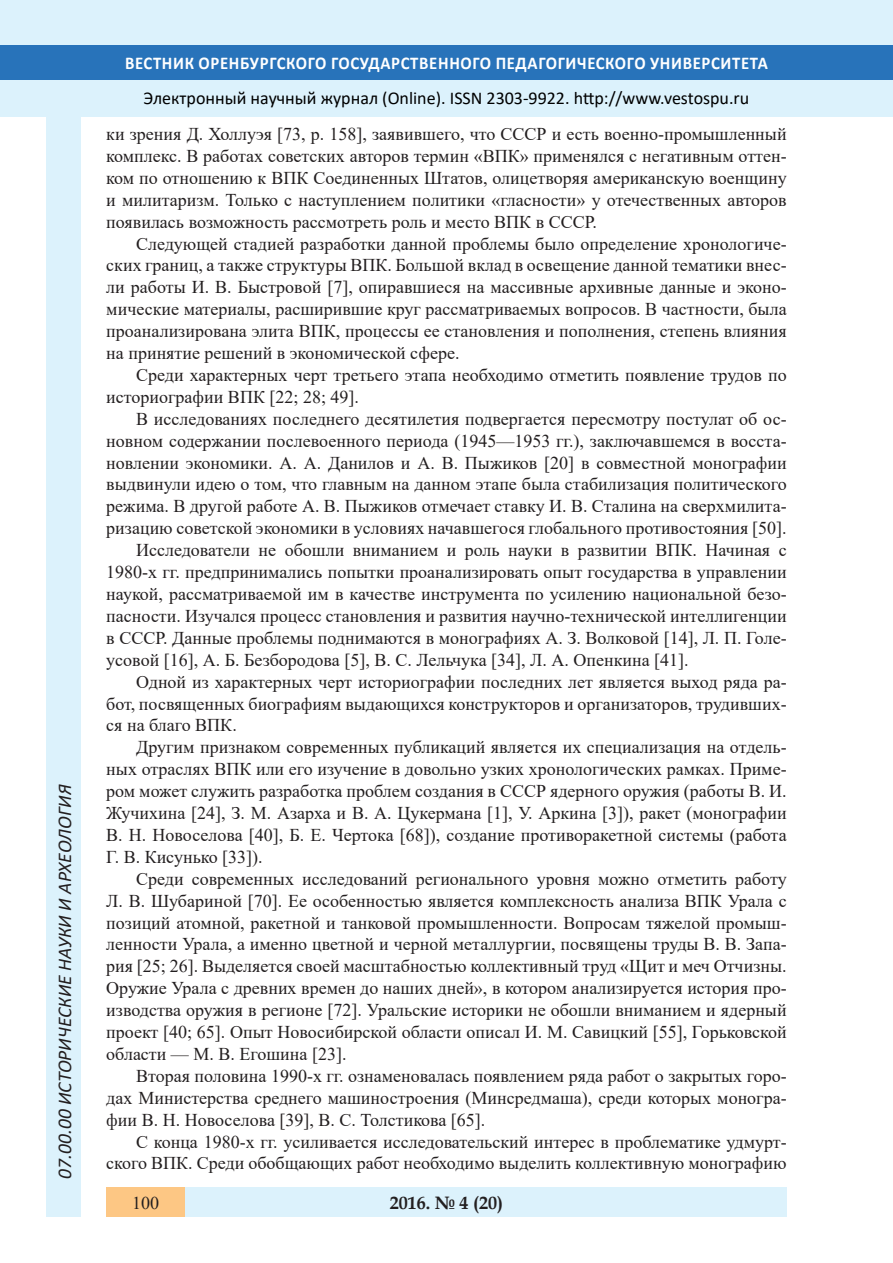
<style>
.page{position:relative;width:893px;height:1263px;background:#fff}
.page>*{position:absolute;margin:0;border:0;box-sizing:border-box;transform-origin:0 0}
.t1{font:italic 19.5px "Calibri";color:#231f20}
.Стиль2{font:18px/21.9px "Times New Roman";color:#231f20;text-align:justify}
.t2{font:18px "Calibri";color:#000}
.t3{font:700 18px "Calibri";letter-spacing:.04em;color:#fff;scale:.93 1}
.t4{font:700 18px "Book Antiqua";color:#231f20}
</style>
<div class="page">
<div style="left:0;top:0;width:893px;height:116px;background:#dcf2fc"></div>
<div style="left:0;top:45px;width:893px;height:34px;background:#2873ba"></div>
<div style="left:106px;top:1188px;width:681px;height:29px;background:#dcf2fc"></div>
<div style="left:106px;top:1188px;width:79px;height:29px;background:#fdc784"></div>
<div style="left:47px;top:116px;width:34px;height:1101px;background:#dcf2fc"></div>
<p class="t1" style="left:51px;top:1179px;width:395px;rotate:-90deg">07.00.00 ИСТОРИЧЕСКИЕ НАУКИ И АРХЕОЛОГИЯ</p>
<p class="t1" style="left:51px;top:1105px;width:206px;rotate:-90deg">БИОЛОГИЧЕСКИЕ НАУКИ</p>
<p class="t1" style="left:51px;top:1169px;width:11px;rotate:-90deg">3</p>
<p class="t3" style="left:125px;top:50px;width:693px">ВЕСТНИК ОРЕНБУРГСКОГО ГОСУДАРСТВЕННОГО ПЕДАГОГИЧЕСКОГО УНИВЕРСИТЕТА</p>
<p class="t2" style="left:144px;top:85px;width:607px">Электронный научный журнал (Online). ISSN 2303-9922. http://www.vestospu.ru</p>
<p class="t2" style="left:583px;top:85px;width:13px">t</p>
<p class="Стиль2" style="left:106px;top:122px;width:682px">ки зрения Д. Холлуэя [73, p. 158], заявившего, что СССР и есть военно-промышленный комплекс. В работах советских авторов термин «ВПК» применялся с негативным оттен&shy;ком по отношению к ВПК Соединенных Штатов, олицетворяя американскую военщину и милитаризм. Только с наступлением политики «гласности» у отечественных авторов появилась возможность рассмотреть роль и место ВПК в СССР.</p>
<p class="Стиль2" style="left:106px;top:232px;width:682px;text-indent:30px">Следующей стадией разработки данной проблемы было определение хронологиче&shy;ских границ, а также структуры ВПК. Большой вклад в освещение данной тематики внес&shy;ли работы И. В. Быстровой [7], опиравшиеся на массивные архивные данные и эконо&shy;мические материалы, расширившие круг рассматриваемых вопросов. В частности, была проанализирована элита ВПК, процессы ее становления и пополнения, степень влияния на принятие решений в экономической сфере.</p>
<p class="Стиль2" style="left:106px;top:363px;width:682px;text-indent:30px">Среди характерных черт третьего этапа необходимо отметить появление трудов по историографии ВПК [22; 28; 49].</p>
<p class="Стиль2" style="left:106px;top:407px;width:682px;text-indent:30px">В исследованиях последнего десятилетия подвергается пересмотру постулат об ос&shy;новном содержании послевоенного периода (1945—1953 гг.), заключавшемся в восста&shy;новлении экономики. А. А. Данилов и А. В. Пыжиков [20] в совместной монографии выдвинули идею о том, что главным на данном этапе была стабилизация политического режима. В другой работе А. В. Пыжиков отмечает ставку И. В. Сталина на сверхмилита&shy;ризацию советской экономики в условиях начавшегося глобального противостояния [50].</p>
<p class="Стиль2" style="left:106px;top:539px;width:682px;text-indent:30px">Исследователи не обошли вниманием и роль науки в развитии ВПК. Начиная с 1980-х гг. предпринимались попытки проанализировать опыт государства в управлении наукой, рассматриваемой им в качестве инструмента по усилению национальной безо&shy;пасности. Изучался процесс становления и развития научно-технической интеллигенции в СССР. Данные проблемы поднимаются в монографиях А. З. Волковой [14], Л. П. Голе&shy;усовой [16], А. Б. Безбородова [5], В. С. Лельчука [34], Л. А. Опенкина [41].</p>
<p class="Стиль2" style="left:106px;top:670px;width:682px;text-indent:30px">Одной из характерных черт историографии последних лет является выход ряда ра&shy;бот, посвященных биографиям выдающихся конструкторов и организаторов, трудивших&shy;ся на благо ВПК.</p>
<p class="Стиль2" style="left:106px;top:736px;width:682px;text-indent:30px">Другим признаком современных публикаций является их специализация на отдель&shy;ных отраслях ВПК или его изучение в довольно узких хронологических рамках. Приме&shy;ром может служить разработка проблем создания в СССР ядерного оружия (работы В. И.<br>Жучихина [24], З. М. Азарха и В. А. Цукермана [1], У. Аркина [3]), ракет (монографии В. Н. Новоселова [40], Б. Е. Чертока [68]), создание противоракетной системы (работа Г. В. Кисунько [33]).</p>
<p class="Стиль2" style="left:106px;top:867px;width:682px;text-indent:30px">Среди современных исследований регионального уровня можно отметить работу Л. В. Шубариной [70]. Ее особенностью является комплексность анализа ВПК Урала с позиций атомной, ракетной и танковой промышленности. Вопросам тяжелой промыш&shy;ленности Урала, а именно цветной и черной металлургии, посвящены труды В. В. Запа&shy;рия [25; 26]. Выделяется своей масштабностью коллективный труд «Щит и меч Отчизны.<br>Оружие Урала с древних времен до наших дней», в котором анализируется история про&shy;изводства оружия в регионе [72]. Уральские историки не обошли вниманием и ядерный проект [40; 65]. Опыт Новосибирской области описал И. М. Савицкий [55], Горьковской области — М. В. Егошина [23].</p>
<p class="Стиль2" style="left:106px;top:1064px;width:682px;text-indent:30px">Вторая половина 1990-х гг. ознаменовалась появлением ряда работ о закрытых горо&shy;дах Министерства среднего машиностроения (Минсредмаша), среди которых моногра&shy;фии В. Н. Новоселова [39], В. С. Толстикова [65].</p>
<p class="Стиль2" style="left:106px;top:1130px;width:682px;text-align:right">С конца 1980-х гг. усиливается исследовательский интерес в проблематике удмурт&shy;ского ВПК. Среди обобщающих работ необходимо выделить коллективную монографию</p>
<p class="t4" style="left:390px;top:1190px;width:115px">2016. № 4 (20)</p>
<p class="Стиль2" style="left:132px;top:1191px;width:28px">100</p>
<p class="t4" style="left:460px;top:1190px;width:39px">3 19</p>
</div>
